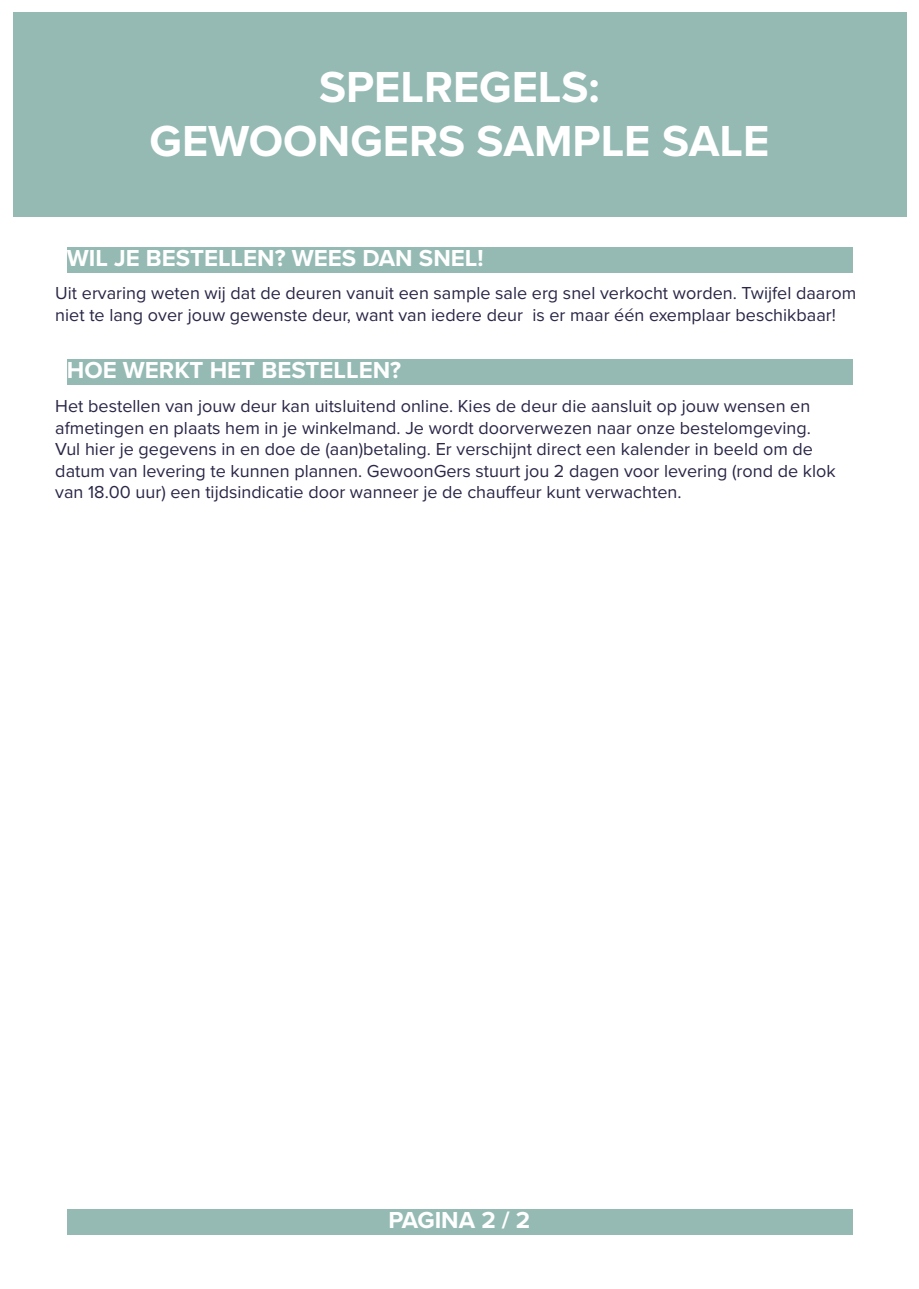
<style>
.page{position:relative;width:919px;height:1289px;background:#fff}
.page>*{position:absolute;margin:0;border:0;box-sizing:border-box;transform-origin:0 0}
.t1{font:700 45px "Proxima Nova";color:#fff}
.t2{font:700 24px "Proxima Nova";color:#fff}
.t3{font:18px/21.6px "Proxima Nova";color:#2a2747}
</style>
<div class="page">
<div style="left:13px;top:13px;width:893px;height:204px;background:#94bab3"></div>
<div style="left:67px;top:247px;width:785px;height:25px;background:#94bab3"></div>
<div style="left:67px;top:359px;width:785px;height:26px;background:#94bab3"></div>
<div style="left:67px;top:1209px;width:785px;height:25px;background:#94bab3"></div>
<p class="t1" style="left:319px;top:54px;width:282px">SPELREGELS:</p>
<p class="t1" style="left:150px;top:108px;width:621px">GEWOONGERS SAMPLE SALE</p>
<p class="t2" style="left:67px;top:240px;width:418px">WIL JE BESTELLEN? WEES DAN SNEL!</p>
<p class="t3" style="left:55px;top:282px;width:802px">Uit ervaring weten wij dat de deuren vanuit een sample sale erg snel verkocht worden. Twijfel daarom niet te lang over jouw gewenste deur, want van iedere deur is er maar één exemplaar beschikbaar!</p>
<p class="t2" style="left:67px;top:352px;width:336px">HOE WERKT HET BESTELLEN?</p>
<p class="t3" style="left:55px;top:394px;width:756px">Het bestellen van jouw deur kan uitsluitend online. Kies de deur die aansluit op jouw wensen en</p>
<p class="t3" style="left:55px;top:416px;width:757px">afmetingen en plaats hem in je winkelmand. Je wordt doorverwezen naar onze bestelomgeving.</p>
<p class="t3" style="left:55px;top:437px;width:759px">Vul hier je gegevens in en doe de (aan)betaling. Er verschijnt direct een kalender in beeld om de</p>
<p class="t3" style="left:55px;top:459px;width:782px">datum van levering te kunnen plannen. GewoonGers stuurt jou 2 dagen voor levering (rond de klok van 18.00 uur) een tijdsindicatie door wanneer je de chauffeur kunt verwachten.</p>
<p class="t2" style="left:388px;top:1202px;width:143px">PAGINA 2 / 2</p>
</div>
